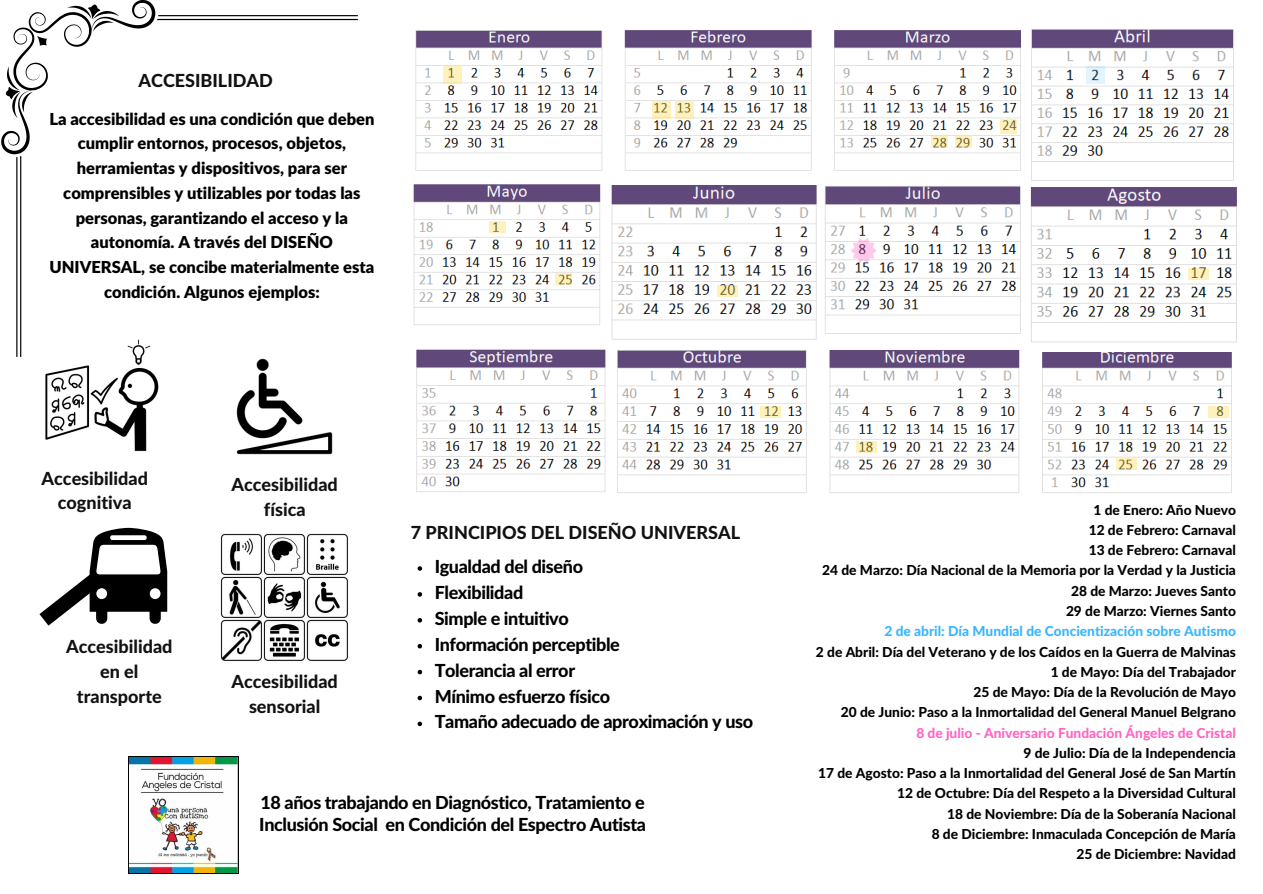
<style>
.page{position:relative;width:1263px;height:894px;background:#fff}
.page>*{position:absolute;margin:0;border:0;box-sizing:border-box;transform-origin:0 0}
.t1{font:800 18px/22.5px "Lato Latin";letter-spacing:-.02em;color:#000}
.t2{font:800 18px/24.8px "Lato Latin";color:#111;text-align:center}
.t3{font:900 16.5px/24.8px "Lato Latin";color:#000;text-align:center}
.t4{font:800 13.8px/20.2px "Lato Latin";color:#000;text-align:right}
.t5{font:800 13.8px "Lato Latin";color:#38b6ff}
.t6{font:800 13.8px "Lato Latin";color:#ff66c4}
</style>
<div class="page">
<svg style="left:1px;top:0;width:357px;height:357px"></svg>
<img style="left:129px;top:756px;width:110px;height:117px">
<img style="left:415px;top:30px;width:606px;height:141px">
<img style="left:617px;top:350px;width:615px;height:143px">
<img style="left:1031px;top:29px;width:203px;height:152px">
<img style="left:413px;top:184px;width:188px;height:141px">
<img style="left:611px;top:185px;width:206px;height:155px">
<img style="left:825px;top:186px;width:196px;height:148px">
<svg style="left:850px;top:238px;width:26px;height:25px"></svg>
<img style="left:1023px;top:187px;width:214px;height:164px">
<img style="left:416px;top:349px;width:190px;height:143px">
<svg style="left:443px;top:66px;width:19px;height:18px"></svg>
<svg style="left:652px;top:101px;width:19px;height:18px"></svg>
<svg style="left:675px;top:101px;width:19px;height:18px"></svg>
<svg style="left:1000px;top:119px;width:17px;height:14px"></svg>
<svg style="left:1086px;top:66px;width:19px;height:18px"></svg>
<svg style="left:931px;top:136px;width:17px;height:12px"></svg>
<svg style="left:955px;top:136px;width:16px;height:12px"></svg>
<svg style="left:489px;top:221px;width:17px;height:12px"></svg>
<svg style="left:555px;top:273px;width:17px;height:11px"></svg>
<svg style="left:717px;top:284px;width:20px;height:12px"></svg>
<svg style="left:1188px;top:268px;width:20px;height:11px"></svg>
<svg style="left:760px;top:406px;width:20px;height:11px"></svg>
<svg style="left:857px;top:441px;width:20px;height:11px"></svg>
<svg style="left:1208px;top:406px;width:21px;height:11px"></svg>
<svg style="left:1116px;top:457px;width:20px;height:12px"></svg>
<img style="left:39px;top:334px;width:124px;height:118px">
<img style="left:226px;top:347px;width:118px;height:108px">
<svg style="left:39px;top:527px;width:128px;height:99px"></svg>
<img style="left:220px;top:533px;width:128px;height:128px">
<svg style="left:418px;top:566px;width:4px;height:4px"></svg>
<svg style="left:418px;top:592px;width:4px;height:4px"></svg>
<svg style="left:418px;top:618px;width:4px;height:4px"></svg>
<svg style="left:418px;top:644px;width:4px;height:4px"></svg>
<svg style="left:418px;top:669px;width:4px;height:5px"></svg>
<svg style="left:418px;top:695px;width:4px;height:5px"></svg>
<svg style="left:418px;top:721px;width:4px;height:5px"></svg>
<p class="t2" style="left:138px;top:69px;width:136px">ACCESIBILIDAD</p>
<p class="t3" style="left:49px;top:107px;width:327px">La accesibilidad es una condición que deben cumplir entornos, procesos, objetos, herramientas y dispositivos, para ser comprensibles y utilizables por todas las personas, garantizando el acceso y la autonomía. A través del DISEÑO UNIVERSAL, se concibe materialmente esta condición. Algunos ejemplos:</p>
<p class="t2" style="left:42px;top:466px;width:108px">Accesibilidad cognitiva</p>
<p class="t2" style="left:232px;top:473px;width:108px">Accesibilidad física</p>
<p class="t2" style="left:66px;top:635px;width:108px">Accesibilidad en el transporte</p>
<p class="t2" style="left:232px;top:670px;width:108px">Accesibilidad sensorial</p>
<p class="t2" style="left:411px;top:521px;width:331px">7 PRINCIPIOS DEL DISEÑO UNIVERSAL</p>
<p class="t1" style="left:435px;top:556px;width:150px">Igualdad del diseño</p>
<p class="t1" style="left:435px;top:582px;width:90px">Flexibilidad</p>
<p class="t1" style="left:435px;top:608px;width:136px">Simple e intuitivo</p>
<p class="t1" style="left:435px;top:633px;width:187px">Información perceptible</p>
<p class="t1" style="left:435px;top:659px;width:142px">Tolerancia al error</p>
<p class="t1" style="left:435px;top:685px;width:177px">Mínimo esfuerzo físico</p>
<p class="t1" style="left:435px;top:711px;width:320px">Tamaño adecuado de aproximación y uso</p>
<p class="t1" style="left:259px;top:791px;width:388px">18 años trabajando en Diagnóstico, Tratamiento e<br>Inclusión Social en Condición del Espectro Autista</p>
<p class="t4" style="left:1093px;top:500px;width:144px">1 de Enero: Año Nuevo</p>
<p class="t4" style="left:1089px;top:520px;width:149px">12 de Febrero: Carnaval</p>
<p class="t4" style="left:1089px;top:540px;width:149px">13 de Febrero: Carnaval</p>
<p class="t4" style="left:822px;top:561px;width:415px">24 de Marzo: Día Nacional de la Memoria por la Verdad y la Justicia</p>
<p class="t4" style="left:1071px;top:581px;width:166px">28 de Marzo: Jueves Santo</p>
<p class="t4" style="left:1066px;top:601px;width:171px">29 de Marzo: Viernes Santo</p>
<p class="t5" style="left:884px;top:625px;width:353px">2 de abril: Día Mundial de Concientización sobre Autismo</p>
<p class="t4" style="left:816px;top:642px;width:421px">2 de Abril: Día del Veterano y de los Caídos en la Guerra de Malvinas</p>
<p class="t4" style="left:1051px;top:662px;width:187px">1 de Mayo: Día del Trabajador</p>
<p class="t4" style="left:973px;top:682px;width:264px">25 de Mayo: Día de la Revolución de Mayo</p>
<p class="t4" style="left:841px;top:702px;width:397px">20 de Junio: Paso a la Inmortalidad del General Manuel Belgrano</p>
<p class="t6" style="left:916px;top:726px;width:321px">8 de julio - Aniversario Fundación Ángeles de Cristal</p>
<p class="t4" style="left:1023px;top:743px;width:214px">9 de Julio: Día de la Independencia</p>
<p class="t4" style="left:818px;top:763px;width:419px">17 de Agosto: Paso a la Inmortalidad del General José de San Martín<br>12 de Octubre: Día del Respeto a la Diversidad Cultural</p>
<p class="t4" style="left:947px;top:804px;width:290px">18 de Noviembre: Día de la Soberanía Nacional</p>
<p class="t4" style="left:932px;top:824px;width:306px">8 de Diciembre: Inmaculada Concepción de María</p>
<p class="t4" style="left:1076px;top:844px;width:161px">25 de Diciembre: Navidad</p>
</div>
